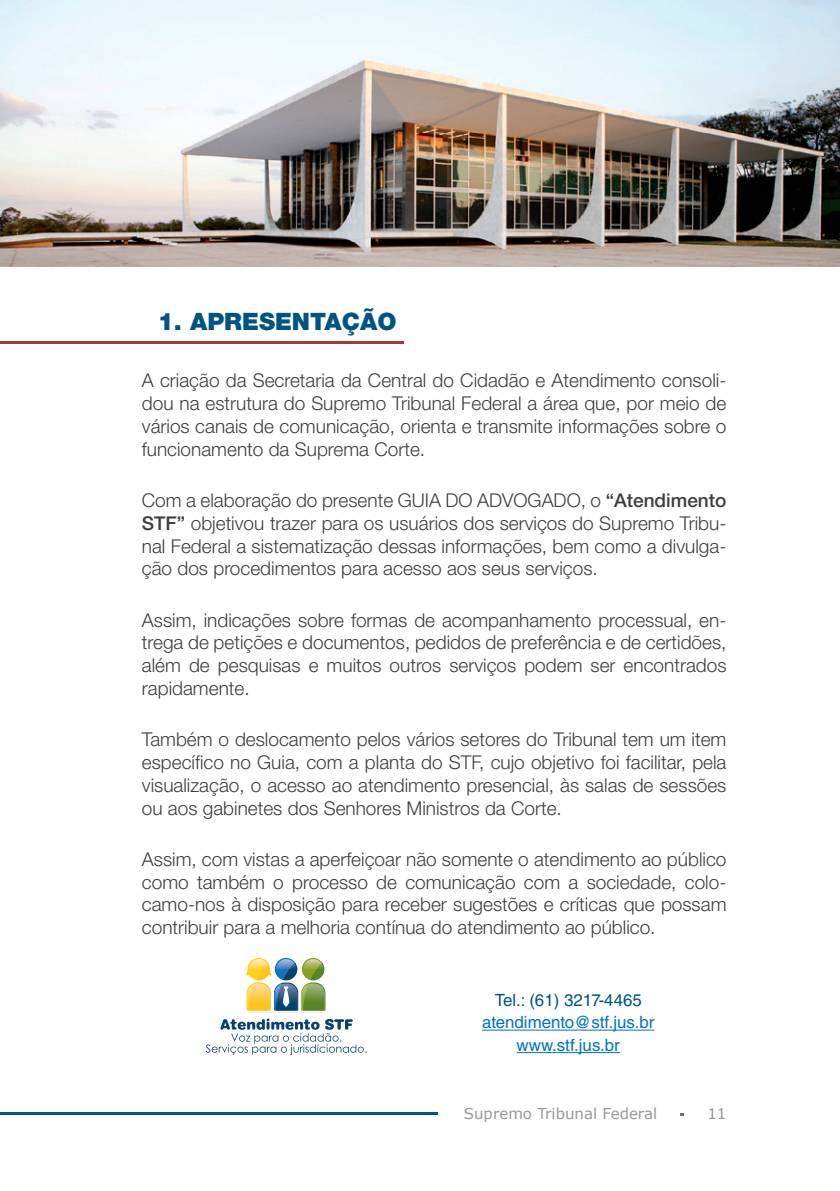
<style>
.page{position:relative;width:840px;height:1191px;background:#fff}
.page>*{position:absolute;margin:0;border:0;box-sizing:border-box;transform-origin:0 0}
.t1{font:900 24px "Helvetica Neue LT Std";color:#005383}
.t2{font:300 19px/22.8px "Helvetica Neue LT Std";color:#3e3e3f;text-align:justify}
.t3{font:16.8px/22.4px "Helvetica LT Std";color:#0072bc;text-align:center}
.t4{font:16.8px "Helvetica LT Std";color:#005383}
.t5{font:15px "Verdana";color:#95979a}
.s1{font-weight:500}
</style>
<div class="page">
<hr style="left:0;top:1112px;width:437px;height:2px;background:#005383">
<svg style="left:206px;top:958px;width:160px;height:96px"></svg>
<hr style="left:482px;top:1029px;width:172px;height:1px;background:#0072bc">
<hr style="left:516px;top:1052px;width:103px;height:1px;background:#0072bc">
<img style="left:1px;top:0;width:838px;height:266px">
<hr style="left:0;top:341px;width:403px;height:2px;background:#a6353e">
<p class="t1" style="left:158px;top:307px;width:240px">1. APRESENTAÇÃO</p>
<p class="t2" style="left:142px;top:369px;width:585px">A criação da Secretaria da Central do Cidadão e Atendimento consoli&shy;dou na estrutura do Supremo Tribunal Federal a área que, por meio de vários canais de comunicação, orienta e transmite informações sobre o funcionamento da Suprema Corte.</p>
<p class="t2" style="left:142px;top:488px;width:585px">Com a elaboração do presente GUIA DO ADVOGADO, o <span class="s1">“Atendimento STF”</span> objetivou trazer para os usuários dos serviços do Supremo Tribu&shy;nal Federal a sistematização dessas informações, bem como a divulga&shy;ção dos procedimentos para acesso aos seus serviços.</p>
<p class="t2" style="left:142px;top:608px;width:586px">Assim, indicações sobre formas de acompanhamento processual, en&shy;trega de petições e documentos, pedidos de preferência e de certidões, além de pesquisas e muitos outros serviços podem ser encontrados rapidamente.</p>
<p class="t2" style="left:142px;top:727px;width:585px">Também o deslocamento pelos vários setores do Tribunal tem um item específico no Guia, com a planta do STF, cujo objetivo foi facilitar, pela visualização, o acesso ao atendimento presencial, às salas de sessões ou aos gabinetes dos Senhores Ministros da Corte.</p>
<p class="t2" style="left:142px;top:847px;width:585px">Assim, com vistas a aperfeiçoar não somente o atendimento ao público como também o processo de comunicação com a sociedade, colo&shy;camo-nos à disposição para receber sugestões e críticas que possam contribuir para a melhoria contínua do atendimento ao público.</p>
<p class="t4" style="left:494px;top:990px;width:148px">Tel.: (61) 3217-4465</p>
<p class="t3" style="left:482px;top:1011px;width:174px">atendimento@stf.jus.br www.stf.jus.br</p>
<p class="t5" style="left:463px;top:1103px;width:195px">Supremo Tribunal Federal</p>
<p class="t5" style="left:707px;top:1103px;width:21px">11</p>
</div>
